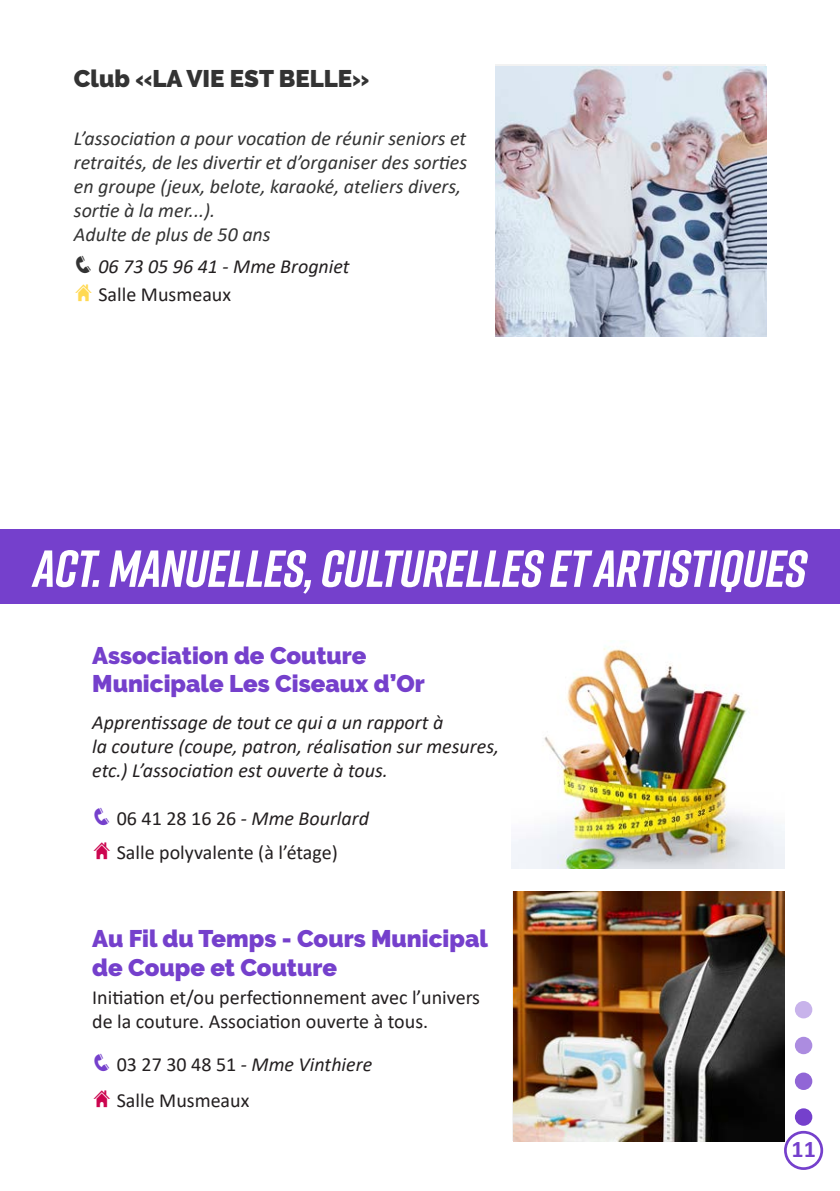
<style>
.page{position:relative;width:840px;height:1191px;background:#fff}
.page>*{position:absolute;margin:0;border:0;box-sizing:border-box;transform-origin:0 0}
.t1{font:italic 700 52px "Rift";letter-spacing:-.01em;color:#fff}
.t2{font:900 24px/28.8px "Raleway";color:#7540cc}
.t3{font:900 24px "Raleway";color:#333}
.t4{font:700 24px "Calibri";color:#7540cc}
.t5{font:italic 20px "Calibri";color:#231f20}
.t6{font:italic 20px/24px "Calibri";color:#333}
.t7{font:20px "Calibri";color:#231f20}
.s1{color:#333}
.s2{color:#ffd952}
.s3{color:#7540cc}
.s4{font-style:normal}
.s5{color:#cc054f}
</style>
<div class="page">
<div style="left:794px;top:1108px;width:17px;height:17px;background:#7540cc;border-radius:50%"></div>
<div style="left:794px;top:1072px;width:17px;height:18px;background:#9166d6;border-radius:50%"></div>
<div style="left:794px;top:1036px;width:17px;height:18px;background:#ac8ce0;border-radius:50%"></div>
<div style="left:794px;top:1001px;width:17px;height:17px;background:#c8b3eb;border-radius:50%"></div>
<img style="left:511px;top:648px;width:272px;height:220px">
<img style="left:513px;top:891px;width:270px;height:250px">
<div style="left:783px;top:1130px;width:39px;height:40px;border:3px solid #7540cc;border-radius:50%"></div>
<div style="left:0;top:529px;width:839px;height:75px;background:#7540cc"></div>
<img style="left:495px;top:66px;width:270px;height:271px">
<p class="t3" style="left:74px;top:64px;width:297px">Club «LA VIE EST BELLE»</p>
<p class="t6" style="left:74px;top:125px;width:394px">L’association a pour vocation de réunir seniors et retraités, de les divertir et d’organiser des sorties en groupe (jeux, belote, karaoké, ateliers divers, sortie à la mer...).</p>
<p class="t6" style="left:74px;top:221px;width:198px">Adulte de plus de 50 ans</p>
<p class="t5" style="left:74px;top:252px;width:277px"><span class="s1">❑</span> 06 73 05 96 41 - Mme Brogniet</p>
<p class="t7" style="left:74px;top:280px;width:159px"><span class="s2">★</span> Salle Musmeaux</p>
<p class="t1" style="left:33px;top:531px;width:774px">ACT. MANUELLES, CULTURELLES ET ARTISTIQUES</p>
<p class="t2" style="left:92px;top:640px;width:276px">Association de Couture</p>
<p class="t2" style="left:92px;top:669px;width:334px">Municipale Les Ciseaux d’Or</p>
<p class="t5" style="left:92px;top:708px;width:352px">Apprentissage de tout ce qui a un rapport à</p>
<p class="t5" style="left:92px;top:732px;width:408px">la couture (coupe, patron, réalisation sur mesures,</p>
<p class="t5" style="left:92px;top:756px;width:297px">etc.) L’association est ouverte à tous.</p>
<p class="t5" style="left:92px;top:804px;width:278px"><span class="s3">❑</span> <span class="s4">06 41 28 16 26</span> - Mme Bourlard</p>
<p class="t7" style="left:92px;top:838px;width:247px"><span class="s5">★</span> Salle polyvalente (à l’étage)</p>
<p class="t2" style="left:92px;top:924px;width:397px">Au Fil du Temps - Cours Municipal de Coupe et Couture</p>
<p class="t7" style="left:92px;top:983px;width:389px">Initiation et/ou perfectionnement avec l’univers</p>
<p class="t7" style="left:92px;top:1007px;width:337px">de la couture. Association ouverte à tous.</p>
<p class="t5" style="left:92px;top:1050px;width:281px"><span class="s3">❑</span> <span class="s4">03 27 30 48 51</span> - Mme Vinthiere</p>
<p class="t7" style="left:92px;top:1086px;width:159px"><span class="s5">★</span> Salle Musmeaux</p>
<p class="t4" style="left:791px;top:1132px;width:26px">11</p>
</div>
